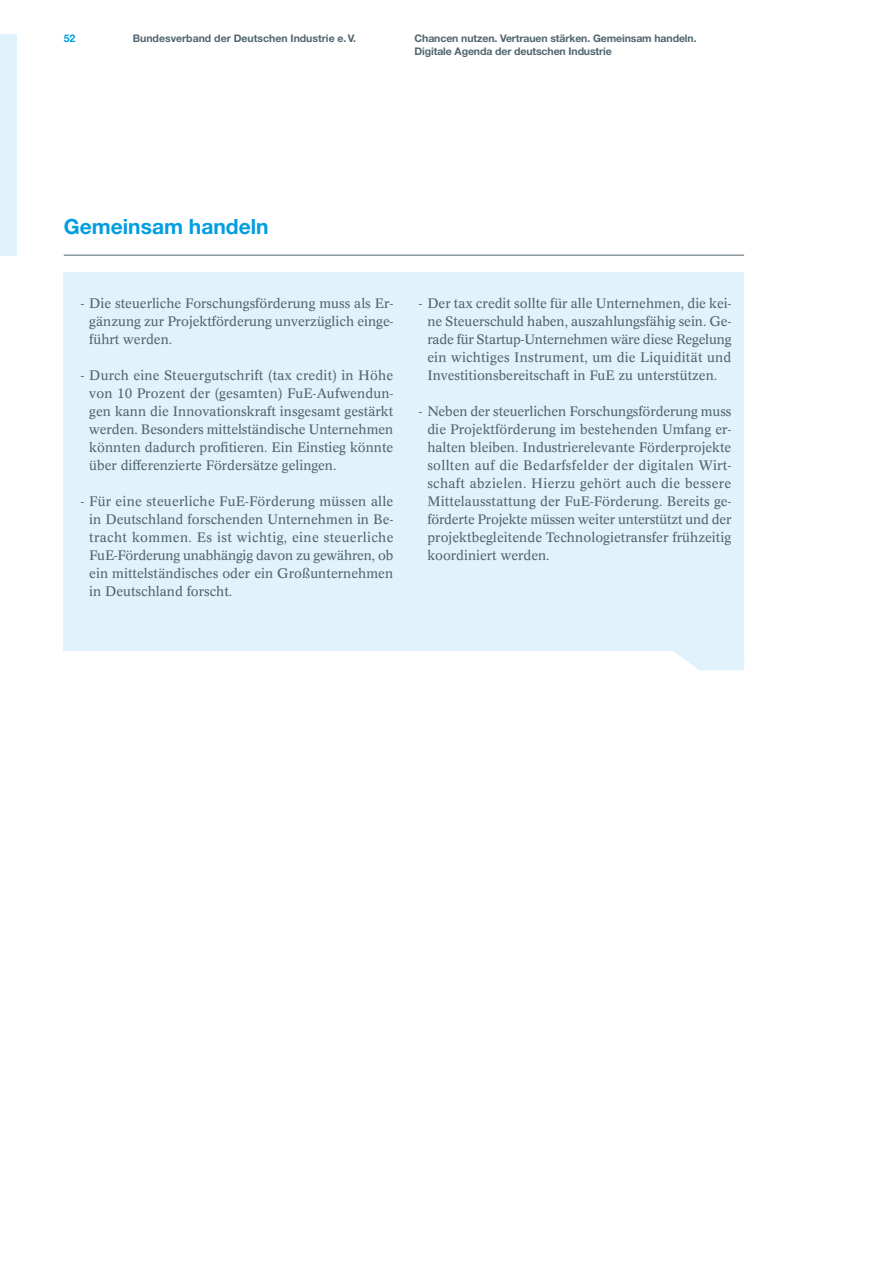
<style>
.page{position:relative;width:893px;height:1263px;background:#fff}
.page>*{position:absolute;margin:0;border:0;box-sizing:border-box;transform-origin:0 0}
.t1{font:700 21px "Helvetica Neue LT Std";color:#009ee0}
.t2{font:13.5px/18px "Concorde BE";color:#51656f;text-align:justify}
.t3{font:700 10.5px/13.5px "Helvetica Neue LT Std";letter-spacing:-.01em;color:#51656f}
.t4{font:700 10.5px "Helvetica Neue LT Std";color:#009ee0}
</style>
<div class="page">
<div style="left:0;top:34px;width:17px;height:222px;background:#e0f2fb"></div>
<hr style="left:64px;top:255px;width:680px;height:1px;background:#51656f">
<div style="left:64px;top:272px;width:680px;height:378px;background:#e0f2fb"></div>
<svg style="left:672px;top:650px;width:72px;height:20px"></svg>
<p class="t4" style="left:64px;top:31px;width:13px">52</p>
<p class="t3" style="left:133px;top:31px;width:225px">Bundesverband der Deutschen Industrie e.V.</p>
<p class="t3" style="left:415px;top:31px;width:283px">Chancen nutzen. Vertrauen stärken. Gemeinsam handeln.<br>Digitale Agenda der deutschen Industrie</p>
<p class="t1" style="left:64px;top:213px;width:206px">Gemeinsam handeln</p>
<p class="t2" style="left:89px;top:295px;width:306px;text-indent:-9px">- Die steuerliche Forschungsförderung muss als Er&shy;gänzung zur Projektförderung unverzüglich einge&shy;führt werden.</p>
<p class="t2" style="left:89px;top:367px;width:306px;text-indent:-9px">- Durch eine Steuergutschrift (tax credit) in Höhe von 10 Prozent der (gesamten) FuE-Aufwendun&shy;gen kann die Innovationskraft insgesamt gestärkt werden. Besonders mittelständische Unternehmen könnten dadurch profitieren. Ein Einstieg könnte über differenzierte Fördersätze gelingen.</p>
<p class="t2" style="left:89px;top:493px;width:306px;text-indent:-9px">- Für eine steuerliche FuE-Förderung müssen alle in Deutschland forschenden Unternehmen in Be&shy;tracht kommen. Es ist wichtig, eine steuerliche FuE-Förderung unabhängig davon zu gewähren, ob ein mittelständisches oder ein Großunternehmen in Deutschland forscht.</p>
<p class="t2" style="left:427px;top:295px;width:306px;text-indent:-9px">- Der tax credit sollte für alle Unternehmen, die kei&shy;ne Steuerschuld haben, auszahlungsfähig sein. Ge&shy;rade für Startup-Unternehmen wäre diese Regelung ein wichtiges Instrument, um die Liquidität und Investitionsbereitschaft in FuE zu unterstützen.</p>
<p class="t2" style="left:427px;top:403px;width:306px;text-indent:-9px">- Neben der steuerlichen Forschungsförderung muss die Projektförderung im bestehenden Umfang er&shy;halten bleiben. Industrierelevante Förderprojekte sollten auf die Bedarfsfelder der digitalen Wirt&shy;schaft abzielen. Hierzu gehört auch die bessere Mittelausstattung der FuE-Förderung. Bereits ge&shy;förderte Projekte müssen weiter unterstützt und der projektbegleitende Technologietransfer frühzeitig koordiniert werden.</p>
</div>
